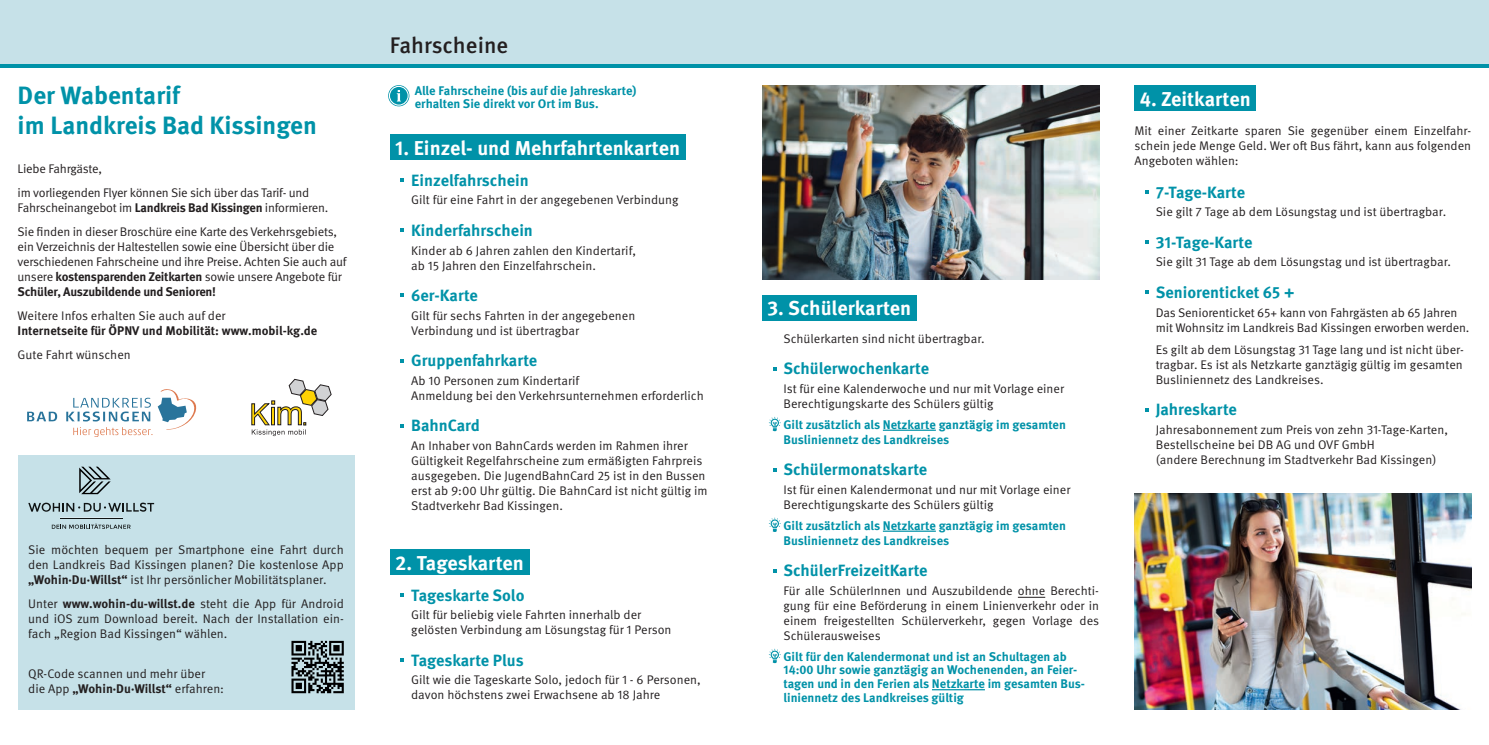
<style>
.page{position:relative;width:1489px;height:745px;background:#fff}
.page>*{position:absolute;margin:0;border:0;box-sizing:border-box;transform-origin:0 0}
.t1{font:700 25px/30px "Meta Pro";color:#0092a8}
.t2{font:500 22.5px "Meta Pro";color:#231f20}
.t3{font:700 20px "Meta Pro";color:#fff}
.t4{font:700 16.25px "Meta Pro";color:#0092a8}
.t5{font:12.5px/15px "Meta Pro Norm";color:#231f20}
.t6{font:700 12.5px/13.8px "Meta Pro";color:#0092a8}
.t7{font:12.5px/23.9px "Meta Pro Norm";letter-spacing:-.02em;color:#231f20}
.t8{font:700 12.5px "Meta Pro";letter-spacing:-.01em;color:#231f20}
.s1{font-family:"Meta Pro";font-weight:700}
.s2{font-family:"Meta Pro Norm";font-weight:400}
</style>
<div class="page">
<div style="left:0;top:0;width:1488px;height:64px;background:#c6e1e8"></div>
<hr style="left:0;top:64px;width:1488px;height:3px;background:#0092a8">
<div style="left:18px;top:455px;width:336px;height:254px;background:#c6e1e8"></div>
<img style="left:1134px;top:493px;width:336px;height:216px">
<svg style="left:1145px;top:190px;width:3px;height:4px"></svg>
<svg style="left:1145px;top:240px;width:3px;height:4px"></svg>
<svg style="left:1145px;top:290px;width:3px;height:4px"></svg>
<hr style="left:882px;top:429px;width:53px;height:1px;background:#0092a8">
<hr style="left:882px;top:530px;width:53px;height:1px;background:#0092a8">
<svg style="left:1018px;top:596px;width:27px;height:1px"></svg>
<hr style="left:931px;top:688px;width:53px;height:2px;background:#0092a8">
<svg style="left:400px;top:178px;width:4px;height:4px"></svg>
<svg style="left:400px;top:228px;width:4px;height:4px"></svg>
<svg style="left:400px;top:293px;width:4px;height:4px"></svg>
<svg style="left:400px;top:359px;width:4px;height:3px"></svg>
<svg style="left:400px;top:424px;width:4px;height:3px"></svg>
<svg style="left:400px;top:593px;width:4px;height:3px"></svg>
<svg style="left:400px;top:658px;width:4px;height:3px"></svg>
<svg style="left:251px;top:379px;width:80px;height:57px"></svg>
<img style="left:762px;top:85px;width:336px;height:194px">
<div style="left:390px;top:134px;width:295px;height:26px;background:#0092a8"></div>
<div style="left:390px;top:549px;width:139px;height:26px;background:#0092a8"></div>
<div style="left:762px;top:295px;width:154px;height:25px;background:#0092a8"></div>
<div style="left:1134px;top:85px;width:121px;height:26px;background:#0092a8"></div>
<svg style="left:158px;top:389px;width:38px;height:40px"></svg>
<svg style="left:27px;top:397px;width:124px;height:24px"></svg>
<svg style="left:73px;top:427px;width:79px;height:9px"></svg>
<svg style="left:79px;top:466px;width:32px;height:28px"></svg>
<svg style="left:52px;top:523px;width:79px;height:5px"></svg>
<hr style="left:60px;top:517px;width:62px;height:1px;background:#0f1313">
<svg style="left:28px;top:502px;width:126px;height:9px"></svg>
<svg style="left:291px;top:640px;width:53px;height:52px"></svg>
<svg style="left:768px;top:416px;width:12px;height:15px"></svg>
<svg style="left:768px;top:517px;width:12px;height:14px"></svg>
<svg style="left:768px;top:648px;width:12px;height:14px"></svg>
<svg style="left:388px;top:85px;width:21px;height:21px"></svg>
<svg style="left:389px;top:86px;width:19px;height:19px"></svg>
<div style="left:389px;top:86px;width:19px;height:20px;border:1px solid #fff;border-radius:50%"></div>
<svg style="left:397px;top:90px;width:4px;height:11px"></svg>
<h1 class="t1" style="left:18px;top:79px;width:301px">Der Wabentarif<br>im Landkreis Bad Kissingen</h1>
<p class="t7" style="left:18px;top:156px;width:293px">Liebe Fahrgäste,<br>im vorliegenden Flyer können Sie sich über das Tarif- und</p>
<p class="t7" style="left:18px;top:195px;width:321px">Fahrscheinangebot im <span class="s1">Landkreis Bad Kissingen</span> informieren.<br>Sie finden in dieser Broschüre eine Karte des Verkehrsgebiets,</p>
<p class="t7" style="left:18px;top:238px;width:330px;line-height:15px">ein Verzeichnis der Haltestellen sowie eine Übersicht über die verschiedenen Fahrscheine und ihre Preise. Achten Sie auch auf unsere <span class="s1">kostensparenden Zeitkarten</span> sowie unsere Angebote für</p>
<p class="t8" style="left:18px;top:281px;width:200px">Schüler, Auszubildende und Senioren!</p>
<p class="t5" style="left:18px;top:307px;width:209px">Weitere Infos erhalten Sie auch auf der</p>
<p class="t8" style="left:18px;top:320px;width:301px">Internetseite für ÖPNV und Mobilität: www.mobil-kg.de</p>
<p class="t5" style="left:18px;top:346px;width:115px">Gute Fahrt wünschen</p>
<p class="t5" style="left:28px;top:541px;width:317px;text-align:justify">Sie möchten bequem per Smartphone eine Fahrt durch den Landkreis Bad Kissingen planen? Die kostenlose App <span class="s1">„Wohin·Du·Willst“</span> ist Ihr persönlicher Mobilitätsplaner.</p>
<p class="t5" style="left:28px;top:595px;width:317px;text-align:justify">Unter <span class="s1">www.wohin-du-willst.de</span> steht die App für Android und iOS zum Download bereit. Nach der Installation ein&shy;fach „Region Bad Kissingen“ wählen.</p>
<p class="t5" style="left:28px;top:665px;width:178px">QR-Code scannen und mehr über</p>
<p class="t8" style="left:28px;top:678px;width:197px"><span class="s2">die App</span> „Wohin·Du·Willst“ <span class="s2">erfahren:</span></p>
<h2 class="t2" style="left:390px;top:28px;width:120px">Fahrscheine</h2>
<p class="t6" style="left:415px;top:82px;width:223px">Alle Fahrscheine (bis auf die Jahreskarte) erhalten Sie direkt vor Ort im Bus.</p>
<h3 class="t3" style="left:395px;top:132px;width:286px">1. Einzel- und Mehrfahrtenkarten</h3>
<h3 class="t4" style="left:411px;top:167px;width:119px">Einzelfahrschein</h3>
<p class="t5" style="left:411px;top:192px;width:269px">Gilt für eine Fahrt in der angegebenen Verbindung</p>
<h3 class="t4" style="left:411px;top:217px;width:123px">Kinderfahrschein</h3>
<p class="t5" style="left:411px;top:242px;width:226px">Kinder ab 6 Jahren zahlen den Kindertarif, ab 15 Jahren den Einzelfahrschein.</p>
<h3 class="t4" style="left:411px;top:282px;width:68px">6er-Karte</h3>
<p class="t5" style="left:411px;top:307px;width:225px">Gilt für sechs Fahrten in der angegebenen<br>Verbindung und ist übertragbar</p>
<h3 class="t4" style="left:411px;top:347px;width:127px">Gruppenfahrkarte</h3>
<p class="t5" style="left:411px;top:372px;width:294px">Ab 10 Personen zum Kindertarif<br>Anmeldung bei den Verkehrsunternehmen erforderlich</p>
<h3 class="t4" style="left:411px;top:412px;width:70px">BahnCard</h3>
<p class="t5" style="left:411px;top:437px;width:298px">An Inhaber von BahnCards werden im Rahmen ihrer Gültigkeit Regelfahrscheine zum ermäßigten Fahrpreis ausgegeben. Die JugendBahnCard 25 ist in den Bussen erst ab 9:00 Uhr gültig. Die BahnCard ist nicht gültig im Stadtverkehr Bad Kissingen.</p>
<h3 class="t3" style="left:395px;top:547px;width:130px">2. Tageskarten</h3>
<h3 class="t4" style="left:411px;top:581px;width:115px">Tageskarte Solo</h3>
<p class="t5" style="left:411px;top:606px;width:262px">Gilt für beliebig viele Fahrten innerhalb der gelösten Verbindung am Lösungstag für 1 Person</p>
<h3 class="t4" style="left:411px;top:647px;width:114px">Tageskarte Plus</h3>
<p class="t5" style="left:411px;top:671px;width:291px">Gilt wie die Tageskarte Solo, jedoch für 1 - 6 Personen, davon höchstens zwei Erwachsene ab 18 Jahre</p>
<h3 class="t3" style="left:767px;top:292px;width:145px">3. Schülerkarten</h3>
<p class="t5" style="left:783px;top:330px;width:203px">Schülerkarten sind nicht übertragbar.</p>
<h3 class="t4" style="left:783px;top:355px;width:147px">Schülerwochenkarte</h3>
<p class="t5" style="left:783px;top:380px;width:282px">Ist für eine Kalenderwoche und nur mit Vorlage einer<br>Berechtigungskarte des Schülers gültig</p>
<p class="t6" style="left:783px;top:416px;width:284px;line-height:15px">Gilt zusätzlich als Netzkarte ganztägig im gesamten<br>Busliniennetz des Landkreises</p>
<h3 class="t4" style="left:783px;top:456px;width:145px">Schülermonatskarte</h3>
<p class="t5" style="left:783px;top:481px;width:288px">Ist für einen Kalendermonat und nur mit Vorlage einer<br>Berechtigungskarte des Schülers gültig</p>
<p class="t6" style="left:783px;top:516px;width:284px;line-height:15px">Gilt zusätzlich als Netzkarte ganztägig im gesamten<br>Busliniennetz des Landkreises</p>
<h3 class="t4" style="left:783px;top:557px;width:146px">SchülerFreizeitKarte</h3>
<p class="t5" style="left:783px;top:581px;width:317px;text-align:justify">Für alle SchülerInnen und Auszubildende ohne Berechti&shy;gung für eine Beförderung in einem Linienverkehr oder in einem freigestellten Schülerverkehr, gegen Vorlage des Schülerausweises</p>
<p class="t6" style="left:783px;top:648px;width:302px">Gilt für den Kalendermonat und ist an Schultagen ab 14:00 Uhr sowie ganztägig an Wochenenden, an Feier&shy;tagen und in den Ferien als Netzkarte im gesamten Bus&shy;liniennetz des Landkreises gültig</p>
<h3 class="t3" style="left:1139px;top:83px;width:112px">4. Zeitkarten</h3>
<p class="t5" style="left:1134px;top:122px;width:338px;text-align:justify">Mit einer Zeitkarte sparen Sie gegenüber einem Einzelfahr&shy;schein jede Menge Geld. Wer oft Bus fährt, kann aus folgenden Angeboten wählen:</p>
<h3 class="t4" style="left:1155px;top:179px;width:91px">7-Tage-Karte</h3>
<p class="t5" style="left:1155px;top:203px;width:292px">Sie gilt 7 Tage ab dem Lösungstag und ist übertragbar.</p>
<h3 class="t4" style="left:1155px;top:229px;width:98px">31-Tage-Karte</h3>
<p class="t5" style="left:1155px;top:254px;width:297px">Sie gilt 31 Tage ab dem Lösungstag und ist übertragbar.</p>
<h3 class="t4" style="left:1155px;top:279px;width:140px">Seniorenticket 65 +</h3>
<p class="t5" style="left:1155px;top:304px;width:315px">Das Seniorenticket 65+ kann von Fahrgästen ab 65 Jahren mit Wohnsitz im Landkreis Bad Kissingen erworben werden.</p>
<p class="t5" style="left:1155px;top:341px;width:309px;text-align:justify">Es gilt ab dem Lösungstag 31 Tage lang und ist nicht über&shy;tragbar. Es ist als Netzkarte ganztägig gültig im gesamten Busliniennetz des Landkreises.</p>
<h3 class="t4" style="left:1155px;top:396px;width:83px">Jahreskarte</h3>
<p class="t5" style="left:1155px;top:421px;width:294px">Jahresabonnement zum Preis von zehn 31-Tage-Karten,<br>Bestellscheine bei DB AG und OVF GmbH<br>(andere Berechnung im Stadtverkehr Bad Kissingen)</p>
</div>
